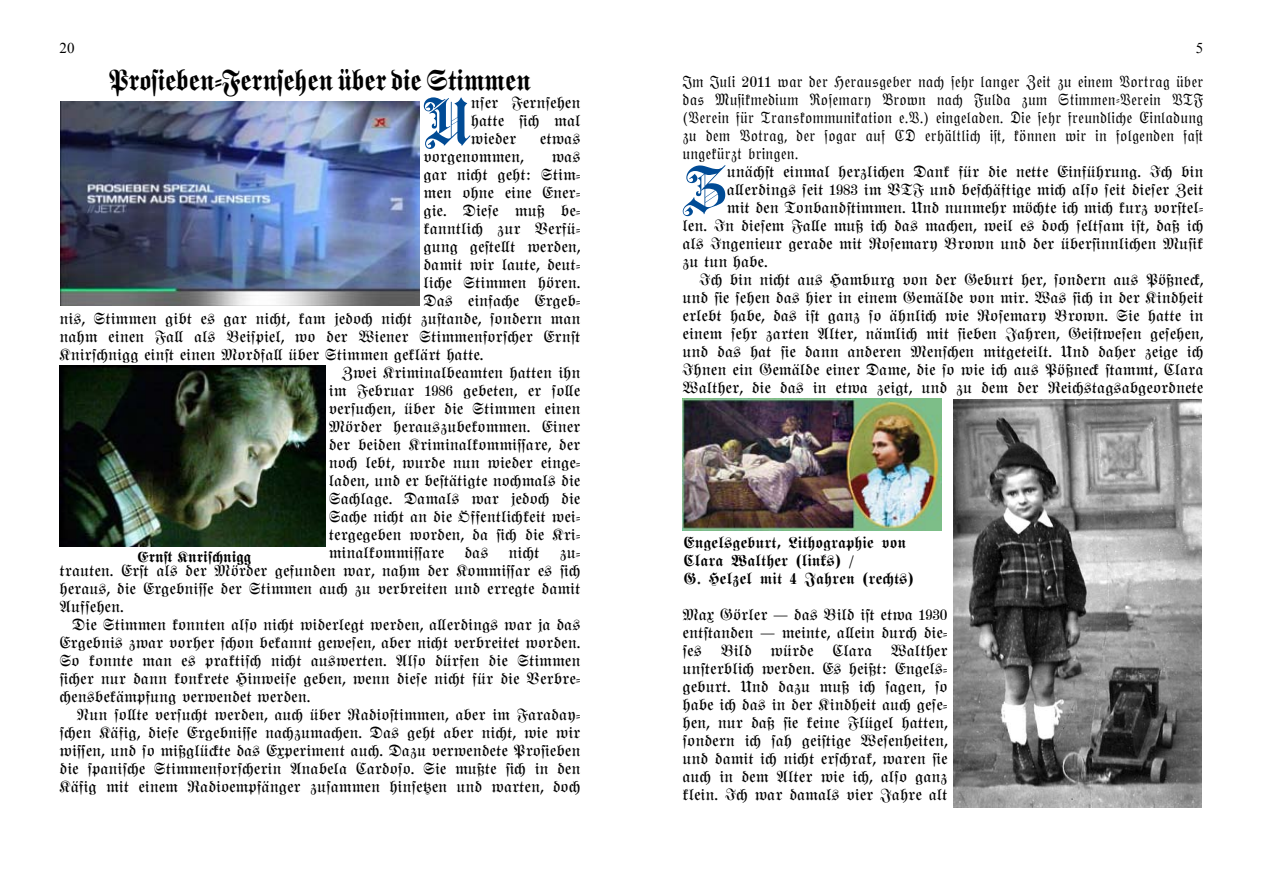
<style>
.page{position:relative;width:1263px;height:893px;background:#fff}
.page>*{position:absolute;margin:0;border:0;box-sizing:border-box;transform-origin:0 0}
.t1{font:62.1px "Bismarck Gotisch OT";color:#004b95}
.t2{font:27px "Normal Fraktur Hf Mittel 14 OT";color:#000}
.t3{font:15px/18px "Germanen Fraktur OT";color:#000;text-align:justify}
.t4{font:15px/18px "Gursch Fraktur OT";color:#000;text-align:justify}
.t5{font:700 15px/18px "Germanen Fraktur OT";color:#000}
.t6{font:15px "Times New Roman";color:#000}
.t7{font:700 13.95px "Gutenberg Fraktur OT";color:#000}
</style>
<div class="page">
<img style="left:682px;top:399px;width:260px;height:132px">
<img style="left:60px;top:365px;width:266px;height:181px">
<img style="left:954px;top:400px;width:247px;height:408px">
<img style="left:60px;top:101px;width:359px;height:205px">
<p class="t6" style="left:60px;top:38px;width:16px">20</p>
<p class="t6" style="left:1196px;top:38px;width:9px">5</p>
<p class="t4" style="left:682px;top:74px;width:522px">Im Juli 2011 war der Herausgeber nach sehr langer Zeit zu einem Vortrag über das Musikmedium Rosemary Brown nach Fulda zum Stimmen-Verein VTF (Verein für Transkommunikation e.V.) eingeladen. Die sehr freundliche Einladung zu dem Votrag, der sogar auf CD erhältlich ist, können wir in folgenden fast ungekürzt bringen.</p>
<h1 class="t1" style="left:682px;top:156px;width:46px">Z</h1>
<p class="t3" style="left:727px;top:164px;width:478px">unächst einmal herzlichen Dank für die nette Einführung. Ich bin</p>
<h2 class="t2" style="left:109px;top:65px;width:424px">Prosieben-Fernsehen über die Stimmen</h2>
<h1 class="t1" style="left:423px;top:88px;width:49px">U</h1>
<p class="t3" style="left:471px;top:96px;width:111px">nser Fernsehen hatte sich mal wieder</p>
<p class="t3" style="left:540px;top:132px;width:42px">etwas</p>
<p class="t3" style="left:423px;top:150px;width:102px">vorgenommen,</p>
<p class="t3" style="left:552px;top:150px;width:30px">was</p>
<p class="t3" style="left:423px;top:168px;width:158px">gar nicht geht: Stim-</p>
<p class="t3" style="left:423px;top:186px;width:158px">men ohne eine Ener-</p>
<p class="t3" style="left:423px;top:204px;width:156px">gie. Diese muß be--</p>
<p class="t3" style="left:423px;top:222px;width:158px">kanntlich zur Verfü-</p>
<p class="t3" style="left:423px;top:240px;width:158px">gung gestellt werden,</p>
<p class="t3" style="left:423px;top:258px;width:158px">damit wir laute, deut-</p>
<p class="t3" style="left:423px;top:276px;width:158px">liche Stimmen hören.</p>
<p class="t3" style="left:423px;top:294px;width:158px">Das einfache Ergeb-</p>
<p class="t3" style="left:60px;top:312px;width:522px">nis, Stimmen gibt es gar nicht, kam jedoch nicht zustande, sondern man</p>
<p class="t3" style="left:60px;top:330px;width:522px">nahm einen Fall als Beispiel, wo der Wiener Stimmenforscher Ernst</p>
<p class="t3" style="left:60px;top:348px;width:425px">Knirschnigg einst einen Mordfall über Stimmen geklärt hatte.</p>
<p class="t3" style="left:341px;top:366px;width:240px">Zwei Kriminalbeamten hatten ihn</p>
<p class="t3" style="left:329px;top:384px;width:253px">im Februar 1986 gebeten, er solle</p>
<p class="t3" style="left:329px;top:402px;width:253px">versuchen, über die Stimmen einen</p>
<p class="t3" style="left:329px;top:420px;width:253px">Mörder herauszubekommen. Einer</p>
<p class="t3" style="left:329px;top:438px;width:253px">der beiden Kriminalkommissare, der</p>
<p class="t3" style="left:329px;top:456px;width:253px">noch lebt, wurde nun wieder einge-</p>
<p class="t3" style="left:329px;top:474px;width:253px">laden, und er bestätigte nochmals die</p>
<p class="t3" style="left:329px;top:492px;width:253px">Sachlage. Damals war jedoch die</p>
<p class="t3" style="left:329px;top:510px;width:253px">Sache nicht an die Öffentlichkeit wei-</p>
<p class="t3" style="left:329px;top:528px;width:253px">tergegeben worden, da sich die Kri-</p>
<p class="t3" style="left:329px;top:546px;width:117px">minalkommissare</p>
<p class="t3" style="left:464px;top:546px;width:25px">das</p>
<p class="t3" style="left:509px;top:546px;width:32px">nicht</p>
<p class="t3" style="left:727px;top:182px;width:478px">allerdings seit 1983 im VTF und beschäftige mich also seit dieser Zeit</p>
<p class="t3" style="left:727px;top:200px;width:478px">mit den Tonbandstimmen. Und nunmehr möchte ich mich kurz vorstel-</p>
<p class="t3" style="left:682px;top:218px;width:522px">len. In diesem Falle muß ich das machen, weil es doch seltsam ist, daß ich</p>
<p class="t3" style="left:682px;top:236px;width:522px">als Ingenieur gerade mit Rosemary Brown und der übersinnlichen Musik</p>
<p class="t3" style="left:682px;top:254px;width:87px">zu tun habe.</p>
<p class="t3" style="left:699px;top:272px;width:505px">Ich bin nicht aus Hamburg von der Geburt her, sondern aus Pößneck,</p>
<p class="t3" style="left:682px;top:290px;width:522px">und sie sehen das hier in einem Gemälde von mir. Was sich in der Kindheit</p>
<p class="t3" style="left:682px;top:308px;width:522px">erlebt habe, das ist ganz so ähnlich wie Rosemary Brown. Sie hatte in</p>
<p class="t3" style="left:682px;top:326px;width:522px">einem sehr zarten Alter, nämlich mit sieben Jahren, Geistwesen gesehen,</p>
<p class="t3" style="left:682px;top:344px;width:522px">und das hat sie dann anderen Menschen mitgeteilt. Und daher zeige ich</p>
<p class="t3" style="left:682px;top:362px;width:522px">Ihnen ein Gemälde einer Dame, die so wie ich aus Pößneck stammt, Clara</p>
<p class="t3" style="left:682px;top:380px;width:522px">Walther, die das in etwa zeigt, und zu dem der Reichstagsabgeordnete</p>
<p class="t5" style="left:684px;top:535px;width:232px">Engelsgeburt, Lithographie von<br>Clara Walther (links) /<br>G. Helzel mit 4 Jahren (rechts)</p>
<p class="t3" style="left:60px;top:546px;width:522px;text-align:left;text-indent:500px">zu-- trauten. Erst als der Mörder gefunden war, nahm der Kommissar es sich heraus, die Ergebnisse der Stimmen auch zu verbreiten und erregte damit Aufsehen.</p>
<p class="t3" style="left:60px;top:618px;width:522px;text-indent:13px">Die Stimmen konnten also nicht widerlegt werden, allerdings war ja das Ergebnis zwar vorher schon bekannt gewesen, aber nicht verbreitet worden.<br>So konnte man es praktisch nicht auswerten. Also dürfen die Stimmen sicher nur dann konkrete Hinweise geben, wenn diese nicht für die Verbre&shy;chensbekämpfung verwendet werden.</p>
<p class="t3" style="left:60px;top:708px;width:522px;text-indent:17px">Nun sollte versucht werden, auch über Radiostimmen, aber im Faraday&shy;schen Käfig, diese Ergebnisse nachzumachen. Das geht aber nicht, wie wir wissen, und so mißglückte das Experiment auch. Dazu verwendete Prosieben die spanische Stimmenforscherin Anabela Cardoso. Sie mußte sich in den Käfig mit einem Radioempfänger zusammen hinsetzen und warten, doch</p>
<p class="t7" style="left:138px;top:550px;width:114px">Ernst Knrischnigg</p>
<p class="t3" style="left:682px;top:607px;width:267px">Max Görler — das Bild ist etwa 1930 entstanden — meinte, allein durch die&shy;ses Bild würde Clara Walther unsterblich werden. Es heißt: Engels&shy;geburt. Und dazu muß ich sagen, so habe ich das in der Kindheit auch gese&shy;hen, nur daß sie keine Flügel hatten, sondern ich sah geistige Wesenheiten, und damit ich nicht erschrak, waren sie auch in dem Alter wie ich, also ganz klein. Ich war damals vier Jahre alt</p>
</div>
